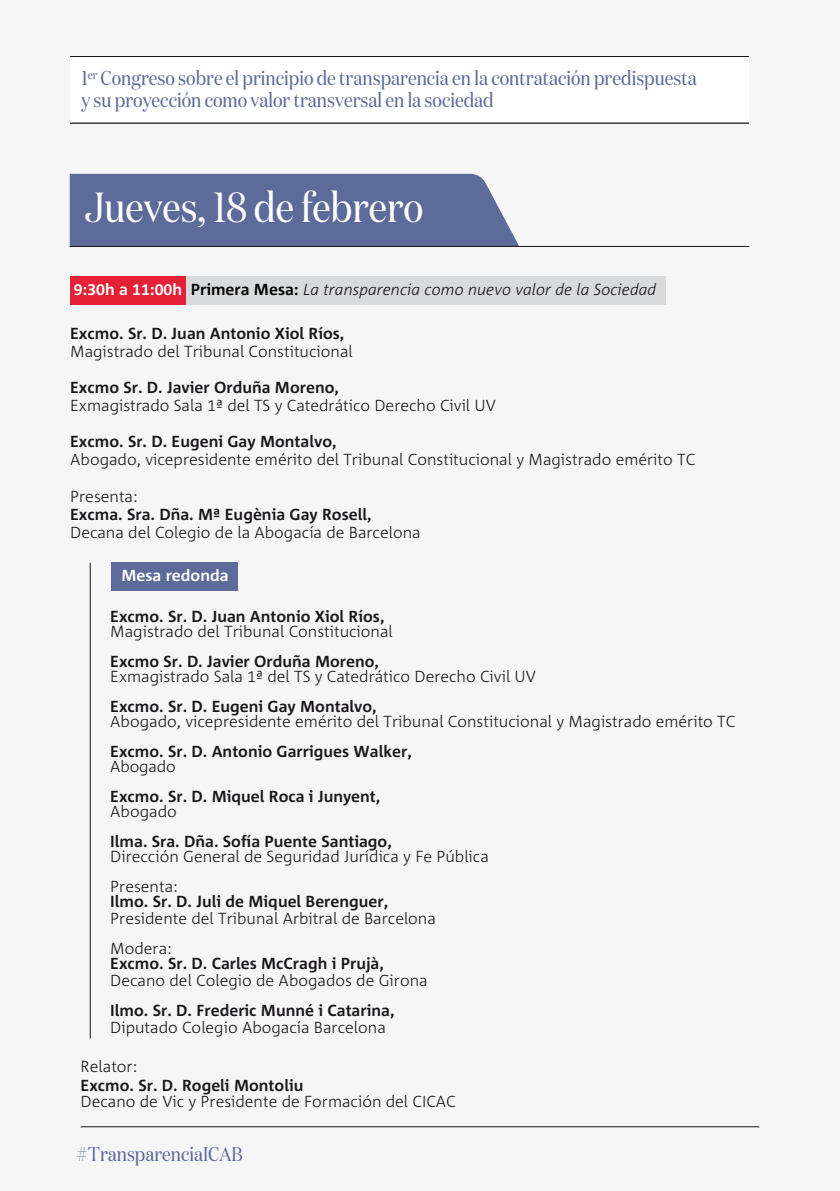
<style>
.page{position:relative;width:840px;height:1191px;background:#fff}
.page>*{position:absolute;margin:0;border:0;box-sizing:border-box;transform-origin:0 0}
.t1{font:42px "Domaine Disp Nar";color:#fff}
.t2{font:20px/22px "Domaine Disp Nar";color:#5d6b9a}
.t3{font:300 16px/30px "Corpid";color:#1a171b}
.t4{font:700 16px "Corpid";color:#1a171b}
.t5{font:italic 300 16px "Corpid";color:#1a171b}
.t6{font:700 16px "Corpid";color:#fff}
.s1{font-weight:700;font-style:normal;color:#fff}
.s2{font-weight:700;font-style:normal;color:#000}
</style>
<div class="page">
<div style="left:0;top:0;width:839px;height:1191px;background:#f6f6f6"></div>
<hr style="left:81px;top:1126px;width:678px;height:1px;background:#1a171b">
<div style="left:70px;top:56px;width:678px;height:67px;background:#fff"></div>
<hr style="left:70px;top:56px;width:678px;height:1px;background:#1a171b">
<hr style="left:70px;top:123px;width:678px;height:1px;background:#1a171b">
<div style="left:70px;top:276px;width:116px;height:29px;background:#e42136"></div>
<div style="left:186px;top:276px;width:480px;height:29px;background:#d9dadb"></div>
<div style="left:111px;top:563px;width:126px;height:28px;background:#5d6b9a"></div>
<hr style="left:90px;top:563px;width:1px;height:475px;background:#1a171b">
<div style="left:70px;top:174px;width:449px;height:72px;background:#5d6b9a"></div>
<hr style="left:70px;top:246px;width:678px;height:1px;background:#1a171b">
<p class="t2" style="left:81px;top:67px;width:616px">1<sup>er</sup> Congreso sobre el principio de transparencia en la contratación predispuesta y su proyección como valor transversal en la sociedad</p>
<h1 class="t1" style="left:85px;top:182px;width:340px">Jueves, 18 de febrero</h1>
<p class="t5" style="left:74px;top:280px;width:583px"><span class="s1">9:30h a 11:00h</span> <span class="s2">Primera Mesa:</span> La transparencia como nuevo valor de la Sociedad</p>
<p class="t4" style="left:70px;top:324px;width:275px">Excmo. Sr. D. Juan Antonio Xiol Ríos,</p>
<p class="t3" style="left:70px;top:337px;width:284px">Magistrado del Tribunal Constitucional</p>
<p class="t4" style="left:70px;top:378px;width:270px">Excmo Sr. D. Javier Orduña Moreno,</p>
<p class="t3" style="left:70px;top:391px;width:427px">Exmagistrado Sala 1ª del TS y Catedrático Derecho Civil UV</p>
<p class="t4" style="left:70px;top:432px;width:268px">Excmo. Sr. D. Eugeni Gay Montalvo,</p>
<p class="t3" style="left:70px;top:445px;width:626px">Abogado, vicepresidente emérito del Tribunal Constitucional y Magistrado emérito TC</p>
<p class="t3" style="left:70px;top:481px;width:69px">Presenta:</p>
<p class="t4" style="left:70px;top:504px;width:303px">Excma. Sra. Dña. Mª Eugènia Gay Rosell,</p>
<p class="t3" style="left:70px;top:517px;width:352px">Decana del Colegio de la Abogacía de Barcelona</p>
<p class="t6" style="left:121px;top:566px;width:109px">Mesa redonda</p>
<p class="t4" style="left:110px;top:606px;width:275px">Excmo. Sr. D. Juan Antonio Xiol Ríos,</p>
<p class="t3" style="left:110px;top:616px;width:284px">Magistrado del Tribunal Constitucional</p>
<p class="t4" style="left:110px;top:651px;width:270px">Excmo Sr. D. Javier Orduña Moreno,</p>
<p class="t3" style="left:110px;top:661px;width:427px">Exmagistrado Sala 1ª del TS y Catedrático Derecho Civil UV</p>
<p class="t4" style="left:110px;top:696px;width:268px">Excmo. Sr. D. Eugeni Gay Montalvo,</p>
<p class="t3" style="left:110px;top:706px;width:626px">Abogado, vicepresidente emérito del Tribunal Constitucional y Magistrado emérito TC</p>
<p class="t4" style="left:110px;top:741px;width:303px">Excmo. Sr. D. Antonio Garrigues Walker,</p>
<p class="t3" style="left:110px;top:751px;width:67px">Abogado</p>
<p class="t4" style="left:110px;top:786px;width:271px">Excmo. Sr. D. Miquel Roca i Junyent,</p>
<p class="t3" style="left:110px;top:796px;width:68px">Abogado</p>
<p class="t4" style="left:110px;top:831px;width:283px">Ilma. Sra. Dña. Sofía Puente Santiago,</p>
<p class="t3" style="left:110px;top:841px;width:380px">Dirección General de Seguridad Jurídica y Fe Pública<br>Presenta:</p>
<p class="t4" style="left:110px;top:891px;width:279px">Ilmo. Sr. D. Juli de Miquel Berenguer,</p>
<p class="t3" style="left:110px;top:903px;width:327px">Presidente del Tribunal Arbitral de Barcelona<br>Modera:</p>
<p class="t4" style="left:110px;top:953px;width:275px">Excmo. Sr. D. Carles McCragh i Prujà,</p>
<p class="t3" style="left:110px;top:965px;width:319px">Decano del Colegio de Abogados de Girona</p>
<p class="t4" style="left:110px;top:1000px;width:285px">Ilmo. Sr. D. Frederic Munné i Catarina,</p>
<p class="t3" style="left:110px;top:1012px;width:277px">Diputado Colegio Abogacía Barcelona</p>
<p class="t3" style="left:81px;top:1051px;width:58px">Relator:</p>
<p class="t4" style="left:81px;top:1075px;width:224px">Excmo. Sr. D. Rogeli Montoliu</p>
<p class="t3" style="left:81px;top:1085px;width:376px">Decano de Vic y Presidente de Formación del CICAC</p>
<p class="t2" style="left:76px;top:1142px;width:168px">#TransparenciaICAB</p>
</div>
